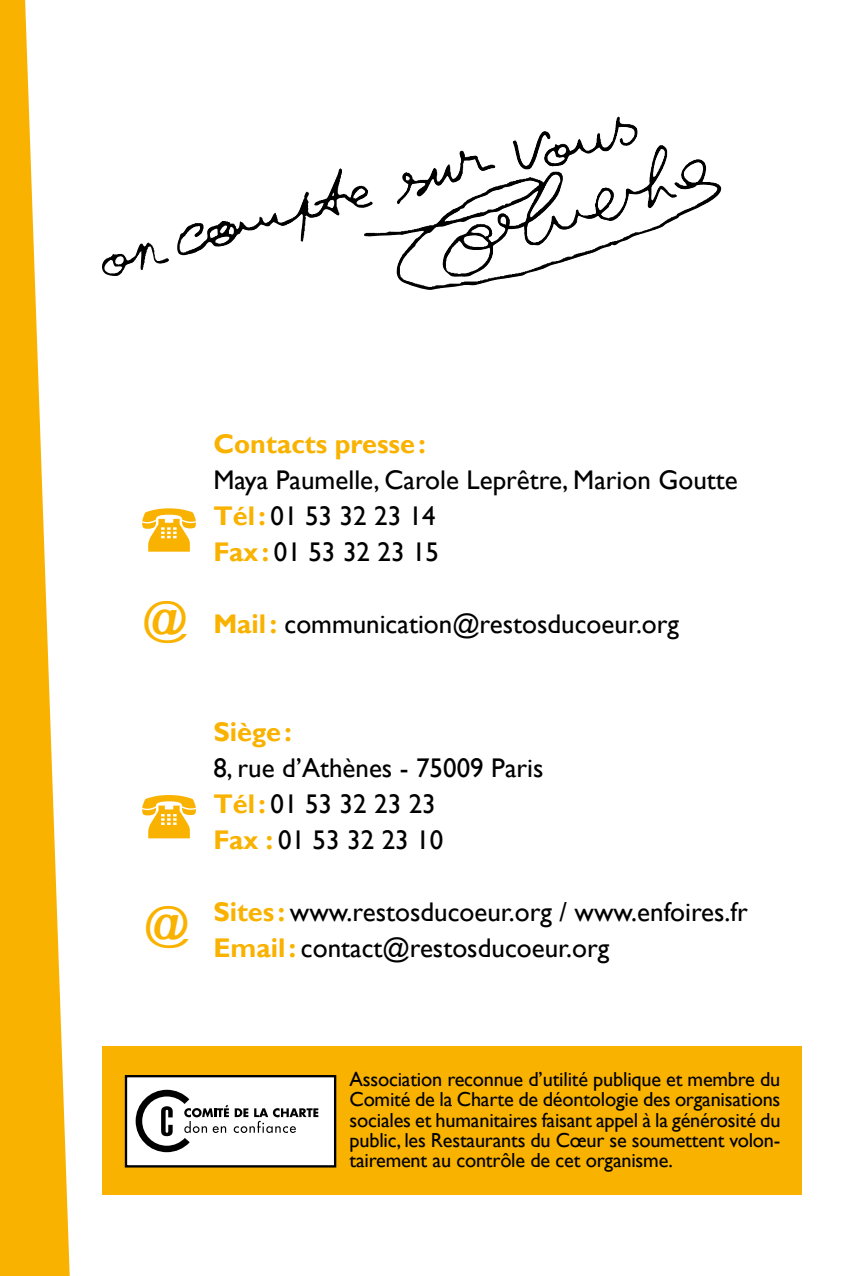
<style>
.page{position:relative;width:862px;height:1276px;background:#fff}
.page>*{position:absolute;margin:0;border:0;box-sizing:border-box;transform-origin:0 0}
.t1{font:700 45px "Gill Sans";color:#f9b200}
.t2{font:27px/36px "Gill Sans";color:#000}
.t3{font:700 27px "Gill Sans";color:#f9b200}
.t4{font:20.25px/20.2px "Gill Sans";letter-spacing:-.01em;color:#000;text-align:justify}
.s1{font-weight:700;color:#f9b200}
</style>
<div class="page">
<svg style="left:0;top:0;width:70px;height:1276px;fill:#f9b200"></svg>
<div style="left:102px;top:1046px;width:699px;height:149px;background:#f9b200"></div>
<div style="left:126px;top:1076px;width:209px;height:90px;background:#fff"></div>
<div style="left:125px;top:1075px;width:211px;height:92px;border:2px solid #000"></div>
<svg style="left:135px;top:1089px;width:183px;height:63px"></svg>
<img style="left:396px;top:116px;width:281px;height:171px">
<h1 class="t1" style="left:143px;top:591px;width:46px">@</h1>
<p class="t3" style="left:213px;top:427px;width:214px">Contacts presse:</p>
<p class="t2" style="left:213px;top:462px;width:525px">Maya Paumelle, Carole Leprêtre, Marion Goutte<br><span class="s1">Tél:</span> 01 53 32 23 14<br><span class="s1">Fax:</span> 01 53 32 23 15</p>
<p class="t2" style="left:213px;top:606px;width:467px"><span class="s1">Mail:</span> communication@restosducoeur.org</p>
<h1 class="t1" style="left:145px;top:896px;width:46px">@</h1>
<p class="t3" style="left:213px;top:715px;width:80px">Siège:</p>
<p class="t2" style="left:213px;top:750px;width:331px">8, rue d’Athènes - 75009 Paris<br><span class="s1">Tél:</span> 01 53 32 23 23<br><span class="s1">Fax :</span> 01 53 32 23 10</p>
<p class="t2" style="left:213px;top:894px;width:535px"><span class="s1">Sites :</span> www.restosducoeur.org / www.enfoires.fr<br><span class="s1">Email:</span> contact@restosducoeur.org</p>
<p class="t4" style="left:349px;top:1069px;width:432px">Association reconnue d’utilité publique et membre du Comité de la Charte de déontologie des organisations sociales et humanitaires faisant appel à la générosité du public, les Restaurants du Cœur se soumettent volon&shy;tairement au contrôle de cet organisme.</p>
</div>
